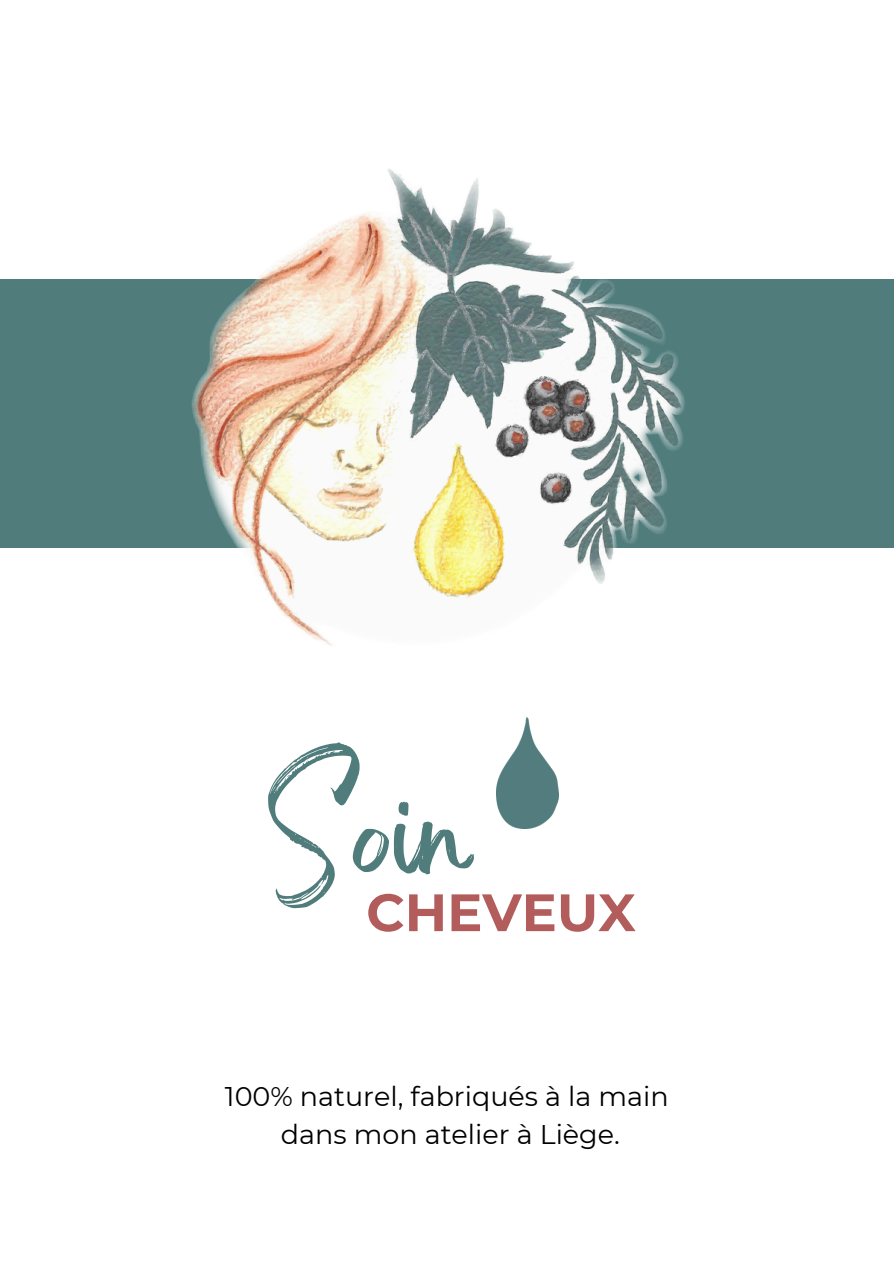
<style>
.page{position:relative;width:894px;height:1264px;background:#fff}
.page>*{position:absolute;margin:0;border:0;box-sizing:border-box;transform-origin:0 0}
.t1{font:105px "Brightwall";color:#507c7c}
.t2{font:700 52.5px "Montserrat";color:#b25c5c}
.t3{font:27px "Montserrat";color:#000}
</style>
<div class="page">
<div style="left:0;top:279px;width:893px;height:268px;background:#507c7c"></div>
<img style="left:123px;top:169px;width:648px;height:477px">
<img style="left:496px;top:717px;width:62px;height:111px">
<h2 class="t1" style="left:267px;top:796px;width:206px">Soin</h2>
<p class="t2" style="left:366px;top:880px;width:271px">CHEVEUX</p>
<p class="t3" style="left:225px;top:1080px;width:445px">100% naturel, fabriqués à la main</p>
<h1 class="t3" style="left:281px;top:1117px;width:340px">dans mon atelier à Liège.</h1>
</div>
